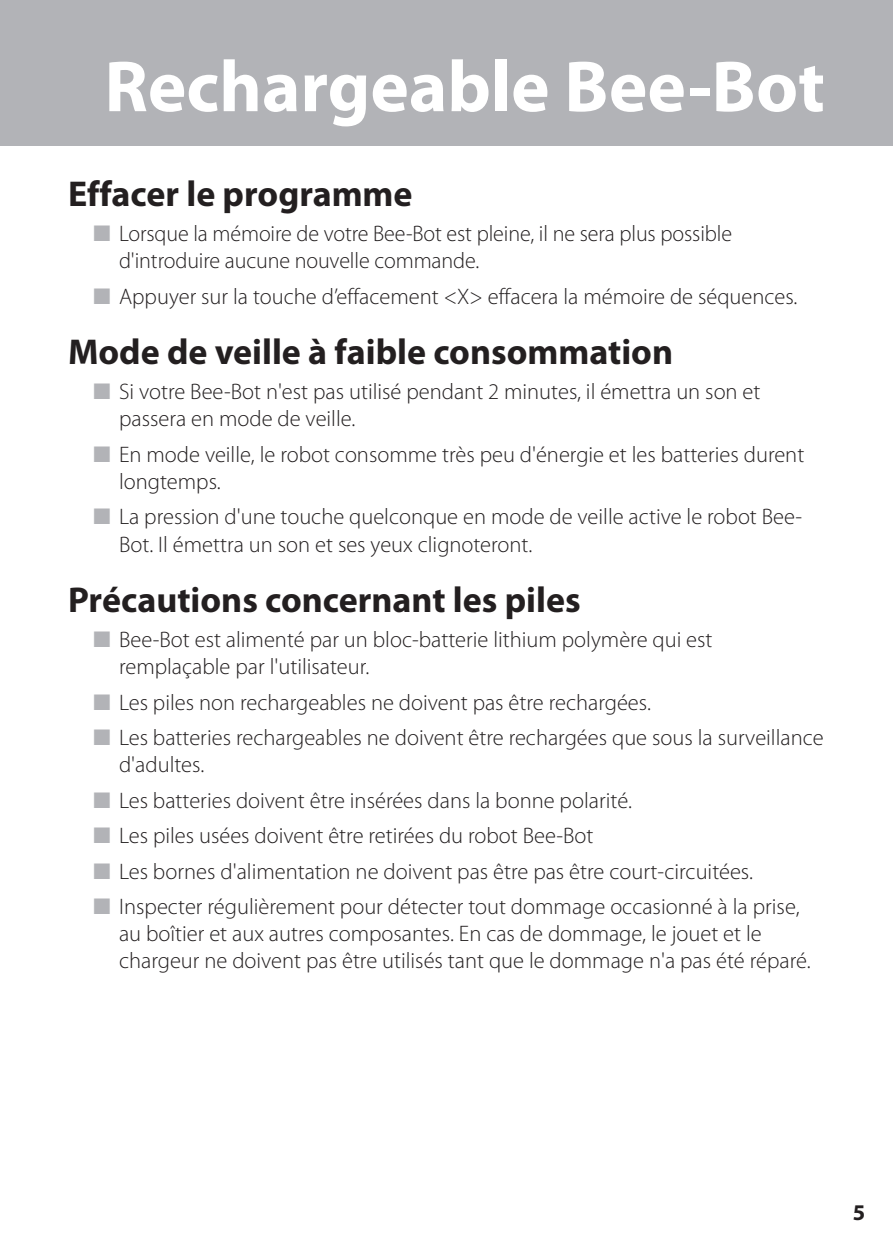
<style>
.page{position:relative;width:893px;height:1259px;background:#fff}
.page>*{position:absolute;margin:0;border:0;box-sizing:border-box;transform-origin:0 0}
.FRONT{font:700 72.9px "Myriad Pro";color:#fff}
.sub_head{font:700 36px "Myriad Pro";color:#231f20}
.indented_body_text{font:300 22.5px/27px "Myriad Pro";color:#231f20}
.odd_number{font:700 22.5px "Myriad Pro";color:#231f20}
.s1{color:#b2b3b7}
</style>
<div class="page">
<div style="left:0;top:0;width:893px;height:145px;background:#b2b3b7"></div>
<p class="FRONT" style="left:105px;top:46px;width:722px">Rechargeable Bee-Bot</p>
<p class="sub_head" style="left:68px;top:173px;width:346px">Effacer le programme</p>
<p class="indented_body_text" style="left:119px;top:220px;width:615px;text-indent:-26px"><span class="s1">■</span> Lorsque la mémoire de votre Bee-Bot est pleine, il ne sera plus possible d'introduire aucune nouvelle commande.</p>
<p class="indented_body_text" style="left:94px;top:283px;width:705px"><span class="s1">■</span> Appuyer sur la touche d’effacement &lt;X&gt; effacera la mémoire de séquences.</p>
<p class="sub_head" style="left:68px;top:332px;width:607px">Mode de veille à faible consommation</p>
<p class="indented_body_text" style="left:119px;top:379px;width:643px;text-indent:-26px"><span class="s1">■</span> Si votre Bee-Bot n'est pas utilisé pendant 2 minutes, il émettra un son et passera en mode de veille.</p>
<p class="indented_body_text" style="left:119px;top:441px;width:687px;text-indent:-26px"><span class="s1">■</span> En mode veille, le robot consomme très peu d'énergie et les batteries durent longtemps.</p>
<p class="indented_body_text" style="left:119px;top:504px;width:685px;text-indent:-26px"><span class="s1">■</span> La pression d'une touche quelconque en mode de veille active le robot Bee-<br>Bot. Il émettra un son et ses yeux clignoteront.</p>
<p class="sub_head" style="left:68px;top:579px;width:514px">Précautions concernant les piles</p>
<p class="indented_body_text" style="left:119px;top:626px;width:595px;text-indent:-26px"><span class="s1">■</span> Bee-Bot est alimenté par un bloc-batterie lithium polymère qui est remplaçable par l'utilisateur.</p>
<p class="indented_body_text" style="left:94px;top:689px;width:559px"><span class="s1">■</span> Les piles non rechargeables ne doivent pas être rechargées.</p>
<p class="indented_body_text" style="left:119px;top:724px;width:706px;text-indent:-26px"><span class="s1">■</span> Les batteries rechargeables ne doivent être rechargées que sous la surveillance d'adultes.</p>
<p class="indented_body_text" style="left:94px;top:787px;width:540px"><span class="s1">■</span> Les batteries doivent être insérées dans la bonne polarité.</p>
<p class="indented_body_text" style="left:94px;top:822px;width:501px"><span class="s1">■</span> Les piles usées doivent être retirées du robot Bee-Bot</p>
<p class="indented_body_text" style="left:94px;top:858px;width:661px"><span class="s1">■</span> Les bornes d'alimentation ne doivent pas être pas être court-circuitées.</p>
<p class="indented_body_text" style="left:119px;top:893px;width:693px;text-indent:-26px"><span class="s1">■</span> Inspecter régulièrement pour détecter tout dommage occasionné à la prise, au boîtier et aux autres composantes. En cas de dommage, le jouet et le chargeur ne doivent pas être utilisés tant que le dommage n'a pas été réparé.</p>
<p class="odd_number" style="left:853px;top:1200px;width:14px">5</p>
</div>
